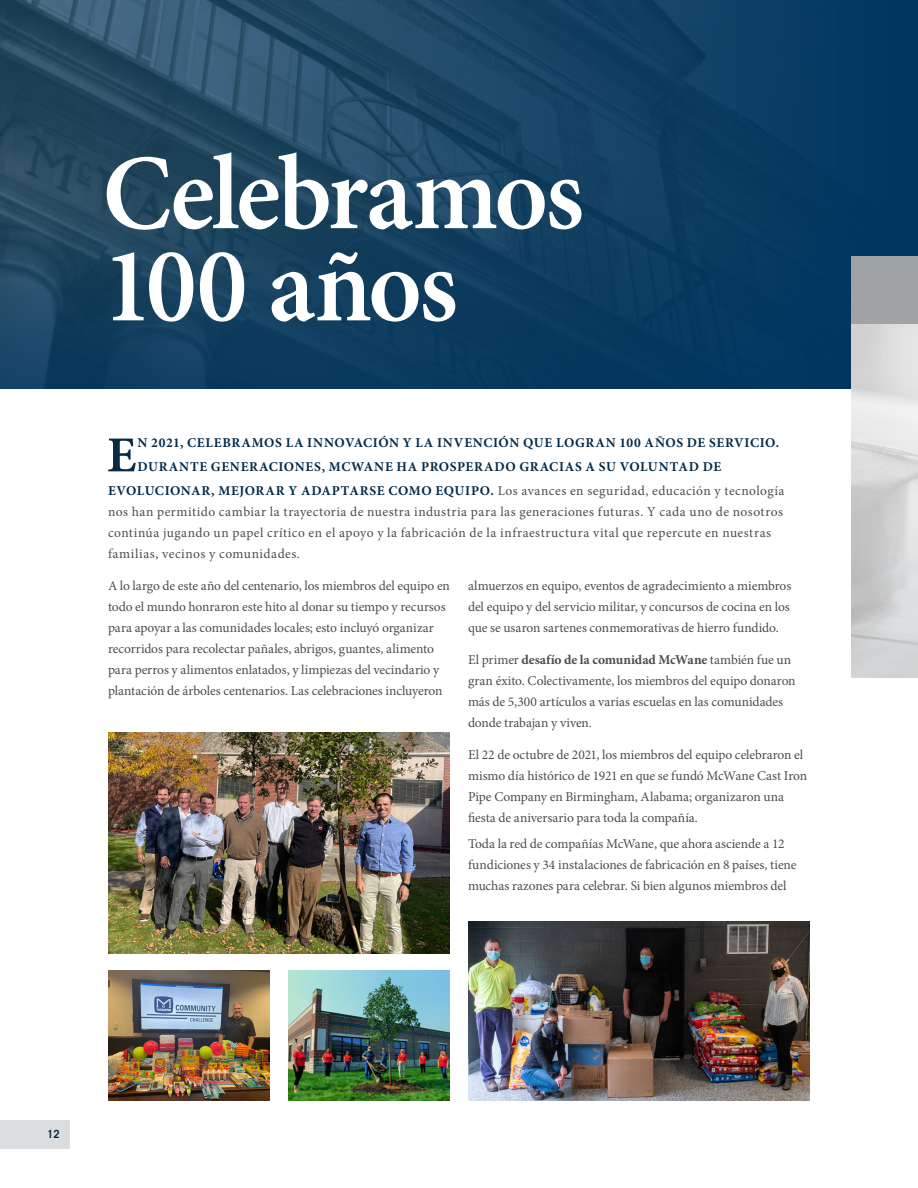
<style>
.page{position:relative;width:918px;height:1188px;background:#fff}
.page>*{position:absolute;margin:0;border:0;box-sizing:border-box;transform-origin:0 0}
.Headline{font:600 107.4px/92.2px "Minion Pro";letter-spacing:-.025em;color:#fff;scale:.96 1}
.Body_Intro{font:700 50.4px "Minion Pro";color:#052b48}
.Body{font:13.5px/21px "Minion Pro";letter-spacing:-.005em;color:#4d4d4f}
.Body_Intro-2{font:13.5px/21px "Minion Pro";letter-spacing:.035em;color:#4d4d4f}
.Body_Intro-3{font:700 13.5px "Minion Pro";letter-spacing:.045em;color:#052b48}
.t1{font:700 11.25px "Trade Gothic LT Std";color:#052b48}
.s1{font-weight:700;color:#052b48}
.s2{font-weight:700}
</style>
<div class="page">
<img style="left:0;top:0;width:918px;height:389px">
<div style="left:851px;top:257px;width:67px;height:67px;background:#a0a2a3"></div>
<img style="left:109px;top:732px;width:340px;height:221px">
<img style="left:108px;top:971px;width:162px;height:129px">
<img style="left:288px;top:971px;width:162px;height:129px">
<img style="left:468px;top:922px;width:342px;height:178px">
<div style="left:0;top:1120px;width:70px;height:28px;background:#dcddde"></div>
<p class="Headline" style="left:102px;top:147px;width:503px">Celebramos<br>100 años</p>
<p class="Body_Intro" style="left:107px;top:420px;width:31px">E</p>
<p class="Body_Intro-3" style="left:138px;top:434px;width:643px">N 2021, CELEBRAMOS LA INNOVACIÓN Y LA INVENCIÓN QUE LOGRAN 100 AÑOS DE SERVICIO.</p>
<p class="Body_Intro-3" style="left:138px;top:458px;width:585px">DURANTE GENERACIONES, MCWANE HA PROSPERADO GRACIAS A SU VOLUNTAD DE</p>
<p class="Body_Intro-2" style="left:108px;top:481px;width:678px"><span class="s1">EVOLUCIONAR, MEJORAR Y ADAPTARSE COMO EQUIPO.</span> Los avances en seguridad, educación y tecnología</p>
<p class="Body_Intro-2" style="left:108px;top:502px;width:677px">nos han permitido cambiar la trayectoria de nuestra industria para las generaciones futuras. Y cada uno de nosotros continúa jugando un papel crítico en el apoyo y la fabricación de la infraestructura vital que repercute en nuestras familias, vecinos y comunidades.</p>
<p class="Body" style="left:108px;top:575px;width:344px">A lo largo de este año del centenario, los miembros del equipo en todo el mundo honraron este hito al donar su tiempo y recursos para apoyar a las comunidades locales; esto incluyó organizar recorridos para recolectar pañales, abrigos, guantes, alimento para perros y alimentos enlatados, y limpiezas del vecindario y plantación de árboles centenarios. Las celebraciones incluyeron</p>
<p class="Body" style="left:468px;top:575px;width:325px;text-align:justify">almuerzos en equipo, eventos de agradecimiento a miembros del equipo y del servicio militar, y concursos de cocina en los que se usaron sartenes conmemorativas de hierro fundido.</p>
<p class="Body" style="left:468px;top:649px;width:329px">El primer <span class="s2">desafío de la comunidad McWane</span> también fue un gran éxito. Colectivamente, los miembros del equipo donaron más de 5,300 artículos a varias escuelas en las comunidades donde trabajan y viven.</p>
<p class="Body" style="left:468px;top:744px;width:341px">El 22 de octubre de 2021, los miembros del equipo celebraron el mismo día histórico de 1921 en que se fundó McWane Cast Iron Pipe Company en Birmingham, Alabama; organizaron una fiesta de aniversario para toda la compañía.</p>
<p class="Body" style="left:468px;top:833px;width:330px">Toda la red de compañías McWane, que ahora asciende a 12 fundiciones y 34 instalaciones de fabricación en 8 países, tiene muchas razones para celebrar. Si bien algunos miembros del</p>
<p class="t1" style="left:47px;top:1127px;width:14px">12</p>
</div>
